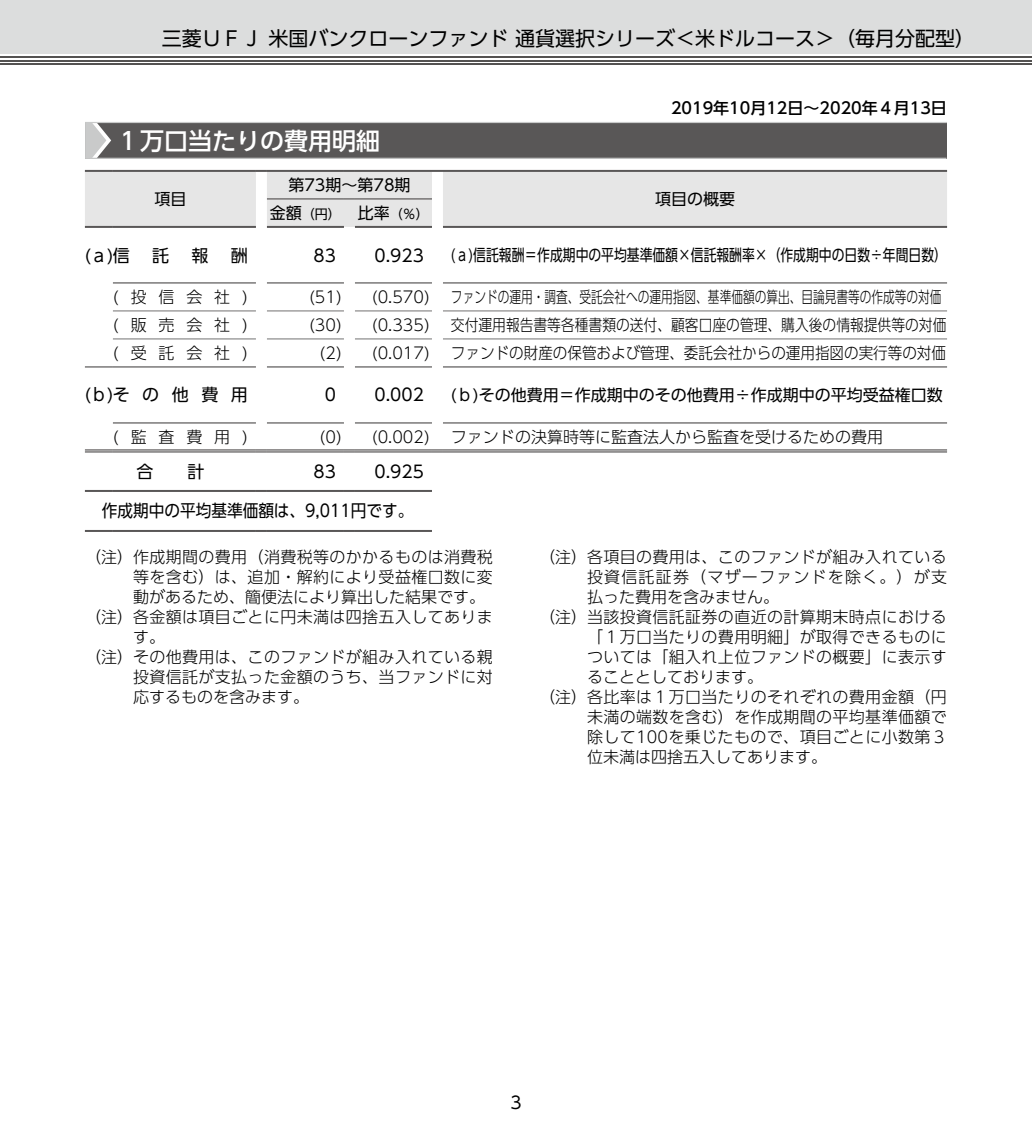
<style>
.page{position:relative;width:1032px;height:1134px;background:#fff}
.page>*{position:absolute;margin:0;border:0;box-sizing:border-box;transform-origin:0 0}
.t1{font:500 24px "UD Shin Go Pro";color:#fff}
.t2{font:20px "UD Shin Go Pro";color:#000}
.t3{font:17px "UD Shin Go Pro";color:#000}
.t4{font:17px "UD Shin Go Pro";color:#000;scale:.92 1}
.t5{font:300 16px "UD Shin Go Pro";letter-spacing:.025em;color:#000}
.t6{font:300 16px "UD Shin Go Pro";color:#000}
.t7{font:16px "UD Shin Go Pro";color:#000}
.t8{font:300 16px "UD Shin Go Pro";color:#000;scale:.73 1}
.t9{font:16px "UD Shin Go Pro";color:#000;scale:.8 1}
.t10{font:300 16px "UD Shin Go Pro";color:#000;scale:.86 1}
.t11{font:300 16px "UD Shin Go Pro";color:#000;scale:.91 1}
.t12{font:500 16px "UD Shin Go Pro";color:#000}
.t13{font:300 16px "UD Shin Go Pro";letter-spacing:.075em;color:#000}
.t14{font:13px "UD Shin Go Pro";color:#000}
.s1{font-size:16px}
</style>
<div class="page">
<div style="left:0;top:0;width:1032px;height:54px;background:#dcdddd"></div>
<hr style="left:0;top:63px;width:1032px;height:2px;background:#545251">
<hr style="left:0;top:60px;width:1032px;height:1px;background:#545251">
<hr style="left:0;top:56px;width:1032px;height:2px;background:#545251">
<div style="left:85px;top:122px;width:862px;height:36px;background:#595757"></div>
<hr style="left:85px;top:158px;width:861px;height:1px;background:#c9caca">
<hr style="left:85px;top:122px;width:862px;height:1px;background:#c9caca">
<svg style="left:85px;top:123px;width:26px;height:35px"></svg>
<div style="left:85px;top:172px;width:862px;height:55px;background:#e6e6e6"></div>
<hr style="left:85px;top:170px;width:28px;height:2px;background:#595757">
<hr style="left:113px;top:170px;width:143px;height:2px;background:#595757">
<hr style="left:85px;top:226px;width:28px;height:2px;background:#595757">
<hr style="left:113px;top:226px;width:143px;height:2px;background:#595757">
<hr style="left:113px;top:311px;width:143px;height:1px;background:#727171">
<hr style="left:267px;top:311px;width:77px;height:1px;background:#727171">
<hr style="left:355px;top:311px;width:77px;height:1px;background:#727171">
<hr style="left:443px;top:311px;width:504px;height:1px;background:#727171">
<hr style="left:113px;top:339px;width:143px;height:1px;background:#727171">
<hr style="left:267px;top:339px;width:77px;height:1px;background:#727171">
<hr style="left:355px;top:339px;width:77px;height:1px;background:#727171">
<hr style="left:443px;top:339px;width:504px;height:1px;background:#727171">
<svg style="left:256px;top:170px;width:11px;height:2px"></svg>
<hr style="left:267px;top:170px;width:77px;height:2px;background:#595757">
<svg style="left:344px;top:170px;width:11px;height:2px"></svg>
<hr style="left:355px;top:170px;width:77px;height:2px;background:#595757">
<svg style="left:432px;top:170px;width:11px;height:2px"></svg>
<hr style="left:443px;top:170px;width:504px;height:2px;background:#595757">
<hr style="left:443px;top:226px;width:504px;height:2px;background:#595757">
<hr style="left:267px;top:226px;width:77px;height:2px;background:#595757">
<hr style="left:355px;top:226px;width:77px;height:2px;background:#595757">
<svg style="left:85px;top:366px;width:28px;height:1px"></svg>
<hr style="left:113px;top:366px;width:143px;height:1px;background:#595757">
<hr style="left:267px;top:366px;width:77px;height:1px;background:#595757">
<hr style="left:355px;top:366px;width:77px;height:1px;background:#595757">
<hr style="left:443px;top:366px;width:504px;height:1px;background:#595757">
<hr style="left:113px;top:282px;width:143px;height:1px;background:#595757">
<hr style="left:267px;top:282px;width:77px;height:1px;background:#595757">
<hr style="left:355px;top:282px;width:77px;height:1px;background:#595757">
<hr style="left:443px;top:282px;width:504px;height:1px;background:#595757">
<hr style="left:85px;top:490px;width:28px;height:2px;background:#595757">
<hr style="left:113px;top:490px;width:143px;height:2px;background:#595757">
<svg style="left:256px;top:490px;width:11px;height:2px"></svg>
<hr style="left:267px;top:490px;width:77px;height:2px;background:#595757">
<svg style="left:344px;top:490px;width:11px;height:2px"></svg>
<hr style="left:355px;top:490px;width:77px;height:2px;background:#595757">
<hr style="left:85px;top:530px;width:28px;height:2px;background:#595757">
<hr style="left:113px;top:530px;width:143px;height:2px;background:#595757">
<svg style="left:256px;top:530px;width:11px;height:2px"></svg>
<hr style="left:267px;top:530px;width:77px;height:2px;background:#595757">
<svg style="left:344px;top:530px;width:11px;height:2px"></svg>
<hr style="left:355px;top:530px;width:77px;height:2px;background:#595757">
<hr style="left:113px;top:422px;width:143px;height:1px;background:#595757">
<hr style="left:267px;top:422px;width:77px;height:1px;background:#595757">
<hr style="left:355px;top:422px;width:77px;height:1px;background:#595757">
<hr style="left:443px;top:422px;width:504px;height:1px;background:#595757">
<hr style="left:267px;top:198px;width:77px;height:1px;background:#595757">
<hr style="left:355px;top:198px;width:77px;height:1px;background:#595757">
<svg style="left:85px;top:449px;width:28px;height:3px"></svg>
<hr style="left:113px;top:449px;width:143px;height:1px;background:#595757">
<hr style="left:113px;top:451px;width:143px;height:1px;background:#595757">
<svg style="left:256px;top:449px;width:11px;height:3px"></svg>
<hr style="left:267px;top:449px;width:77px;height:1px;background:#595757">
<hr style="left:267px;top:451px;width:77px;height:1px;background:#595757">
<svg style="left:344px;top:449px;width:11px;height:3px"></svg>
<hr style="left:355px;top:449px;width:77px;height:1px;background:#595757">
<hr style="left:355px;top:451px;width:77px;height:1px;background:#595757">
<svg style="left:432px;top:449px;width:11px;height:3px"></svg>
<hr style="left:443px;top:449px;width:504px;height:1px;background:#595757">
<hr style="left:443px;top:451px;width:504px;height:1px;background:#595757">
<p class="t2" style="left:162px;top:22px;width:815px">三菱ＵＦＪ 米国バンクローンファンド 通貨選択シリーズ＜米ドルコース＞（毎月分配型）</p>
<h1 class="t1" style="left:116px;top:121px;width:265px">１万口当たりの費用明細</h1>
<p class="t7" style="left:154px;top:186px;width:34px">項目</p>
<p class="t7" style="left:288px;top:172px;width:124px">第73期～第78期</p>
<p class="t14" style="left:270px;top:204px;width:160px"><span class="s1">金額</span>（円） <span class="s1">比率</span>（％）</p>
<p class="t12" style="left:671px;top:95px;width:277px">2019年10月12日～2020年４月13日</p>
<p class="t7" style="left:655px;top:186px;width:81px">項目の概要</p>
<p class="t3" style="left:85px;top:241px;width:46px">(ａ)信</p>
<p class="t3" style="left:152px;top:241px;width:18px">託</p>
<p class="t3" style="left:192px;top:241px;width:18px">報</p>
<p class="t3" style="left:231px;top:241px;width:18px">酬</p>
<p class="t3" style="left:313px;top:241px;width:24px">83</p>
<p class="t3" style="left:374px;top:241px;width:51px">0.923</p>
<p class="t9" style="left:451px;top:242px;width:621px">(ａ)信託報酬＝作成期中の平均基準価額×信託報酬率×（作成期中の日数÷年間日数）</p>
<p class="t5" style="left:113px;top:284px;width:137px">(投信会社)</p>
<p class="t5" style="left:309px;top:284px;width:122px">(51) (0.570)</p>
<p class="t8" style="left:451px;top:284px;width:673px">ファンドの運用・調査、受託会社への運用指図、基準価額の算出、目論見書等の作成等の対価</p>
<p class="t5" style="left:113px;top:312px;width:137px">(販売会社)</p>
<p class="t5" style="left:309px;top:312px;width:122px">(30) (0.335)</p>
<p class="t10" style="left:451px;top:312px;width:578px">交付運用報告書等各種書類の送付、顧客口座の管理、購入後の情報提供等の対価</p>
<p class="t5" style="left:113px;top:340px;width:137px">(受託会社)</p>
<p class="t5" style="left:320px;top:340px;width:112px">(2) (0.017)</p>
<p class="t11" style="left:451px;top:340px;width:546px">ファンドの財産の保管および管理、委託会社からの運用指図の実行等の対価</p>
<p class="t3" style="left:85px;top:381px;width:164px">(ｂ)その他費用</p>
<p class="t3" style="left:325px;top:381px;width:13px">0</p>
<p class="t3" style="left:374px;top:381px;width:51px">0.002</p>
<p class="t7" style="left:451px;top:382px;width:493px">(ｂ)その他費用＝作成期中のその他費用÷作成期中の平均受益権口数</p>
<p class="t5" style="left:113px;top:423px;width:136px">(監査費用)</p>
<p class="t5" style="left:320px;top:423px;width:112px">(0) (0.002)</p>
<p class="t6" style="left:451px;top:423px;width:433px">ファンドの決算時等に監査法人から監査を受けるための費用</p>
<p class="t3" style="left:136px;top:457px;width:70px">合　　計</p>
<p class="t3" style="left:313px;top:457px;width:24px">83</p>
<p class="t3" style="left:374px;top:457px;width:51px">0.925</p>
<p class="t4" style="left:102px;top:497px;width:340px">作成期中の平均基準価額は、9,011円です。</p>
<p class="t5" style="left:85px;top:544px;width:409px">（注）作成期間の費用（消費税等のかかるものは消費税</p>
<p class="t5" style="left:133px;top:564px;width:361px">等を含む）は、追加・解約により受益権口数に変</p>
<p class="t6" style="left:133px;top:584px;width:353px">動があるため、簡便法により算出した結果です。</p>
<p class="t5" style="left:85px;top:604px;width:409px">（注）各金額は項目ごとに円未満は四捨五入してありま</p>
<p class="t5" style="left:133px;top:624px;width:33px">す。</p>
<p class="t5" style="left:85px;top:644px;width:409px">（注）その他費用は、このファンドが組み入れている親</p>
<p class="t5" style="left:133px;top:664px;width:361px">投資信託が支払った金額のうち、当ファンドに対</p>
<p class="t6" style="left:133px;top:684px;width:177px">応するものを含みます。</p>
<p class="t5" style="left:539px;top:544px;width:409px">（注）各項目の費用は、このファンドが組み入れている</p>
<p class="t13" style="left:587px;top:564px;width:361px">投資信託証券（マザーファンドを除く。）が支</p>
<p class="t6" style="left:587px;top:584px;width:193px">払った費用を含みません。</p>
<p class="t5" style="left:539px;top:604px;width:409px">（注）当該投資信託証券の直近の計算期末時点における</p>
<p class="t5" style="left:587px;top:624px;width:361px">「１万口当たりの費用明細」が取得できるものに</p>
<p class="t5" style="left:587px;top:644px;width:361px">ついては「組入れ上位ファンドの概要」に表示す</p>
<p class="t6" style="left:587px;top:664px;width:177px">ることとしております。</p>
<p class="t5" style="left:539px;top:684px;width:409px">（注）各比率は１万口当たりのそれぞれの費用金額（円</p>
<p class="t5" style="left:587px;top:704px;width:361px">未満の端数を含む）を作成期間の平均基準価額で</p>
<p class="t5" style="left:587px;top:724px;width:361px">除して100を乗じたもので、項目ごとに小数第３</p>
<p class="t6" style="left:587px;top:744px;width:241px">位未満は四捨五入してあります。</p>
<p class="t3" style="left:510px;top:1089px;width:13px">3</p>
</div>
